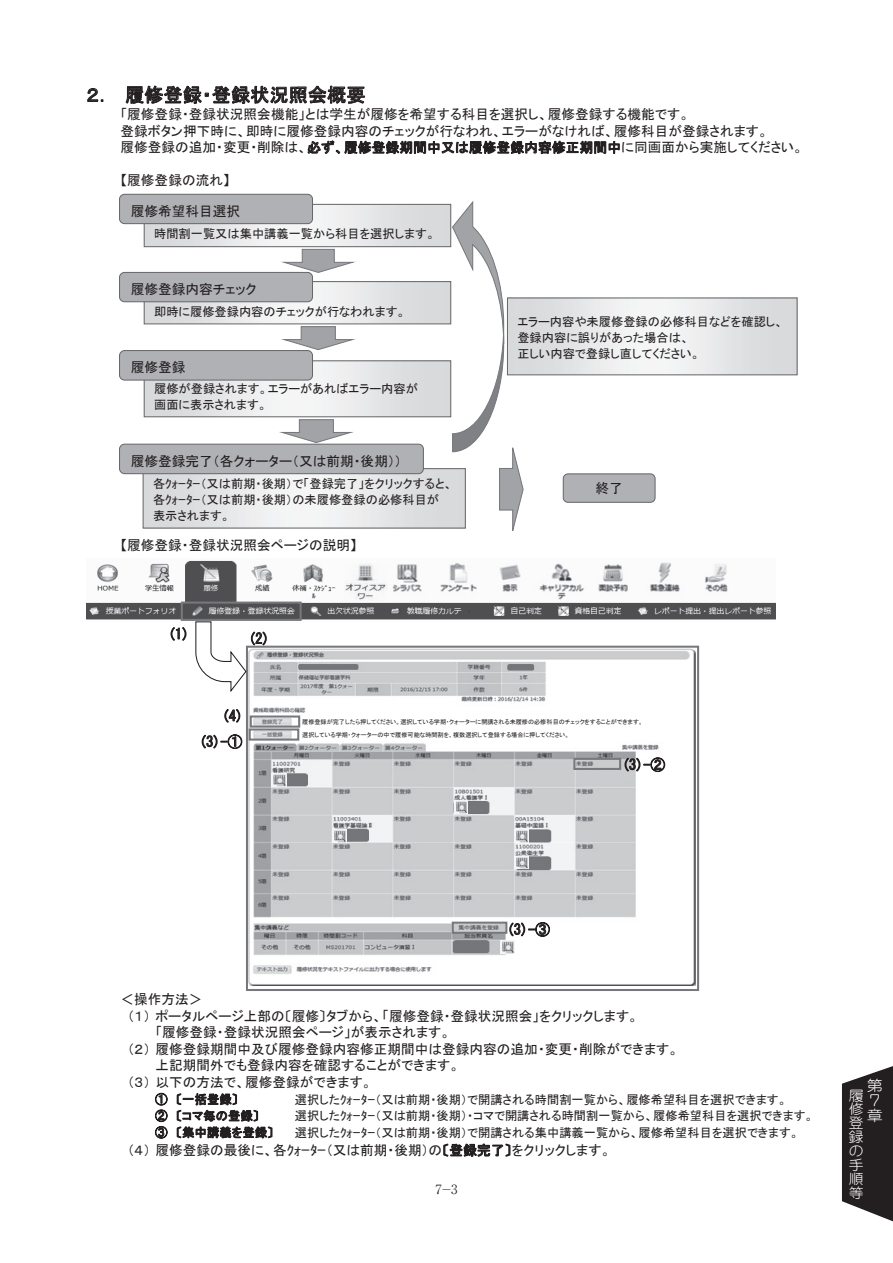
<style>
.page{position:relative;width:893px;height:1263px;background:#fff}
.page>*{position:absolute;margin:0;border:0;box-sizing:border-box;transform-origin:0 0}
.t1{font:19.05px "MS P Gothic";letter-spacing:.01em;color:#231f20}
.t2{font:300 14.85px/14.9px "Jun 101 Pro";color:#fff;scale:1.08 1}
.t3{font:14.4px "MS Gothic";color:#231f20}
.t4{font:300 13.8px/13.8px "Jun 101 Pro";color:#fff;text-align:justify;scale:1.08 1}
.t5{font:13.65px/16.5px "MS P Gothic";letter-spacing:.005em;color:#231f20}
.t6{font:300 12.75px "Ryumin Pro";color:#231f20}
.t7{font:12.3px/15.9px "MS P Gothic";color:#231f20}
.t8{font:6.15px/12.5px "MS P Gothic";color:#231f20}
</style>
<div class="page">
<div style="left:143px;top:468px;width:323px;height:61px;border:1px solid #68686b"></div>
<div style="left:120px;top:444px;width:303px;height:30px;background:#b0b1b5;border-radius:5px"></div>
<div style="left:119px;top:444px;width:305px;height:30px;border:1px solid #68686b;border-radius:5px"></div>
<img style="left:249px;top:649px;width:447px;height:336px">
<div style="left:144px;top:204px;width:307px;height:43px;border:1px solid #68686b"></div>
<div style="left:120px;top:194px;width:192px;height:30px;background:#b0b1b5;border-radius:5px"></div>
<div style="left:119px;top:194px;width:194px;height:30px;border:1px solid #68686b;border-radius:5px"></div>
<div style="left:144px;top:281px;width:307px;height:43px;border:1px solid #68686b"></div>
<div style="left:120px;top:272px;width:192px;height:30px;background:#b0b1b5;border-radius:5px"></div>
<div style="left:119px;top:272px;width:194px;height:30px;border:1px solid #68686b;border-radius:5px"></div>
<div style="left:144px;top:360px;width:307px;height:57px;border:1px solid #68686b"></div>
<div style="left:120px;top:351px;width:192px;height:29px;background:#b0b1b5;border-radius:5px"></div>
<div style="left:119px;top:350px;width:194px;height:31px;border:1px solid #68686b;border-radius:5px"></div>
<svg style="left:283px;top:248px;width:73px;height:25px"></svg>
<svg style="left:283px;top:326px;width:73px;height:25px"></svg>
<div style="left:563px;top:474px;width:92px;height:28px;background:#b0b1b5;border-radius:5px"></div>
<div style="left:563px;top:473px;width:93px;height:30px;border:1px solid #68686b;border-radius:5px"></div>
<svg style="left:281px;top:419px;width:77px;height:25px"></svg>
<div style="left:246px;top:646px;width:453px;height:345px;border:2px solid #77787b"></div>
<div style="left:452px;top:922px;width:55px;height:12px;border:2px solid #77787b"></div>
<div style="left:507px;top:297px;width:291px;height:78px;border:1px solid #68686b"></div>
<img style="left:86px;top:560px;width:689px;height:61px">
<div style="left:181px;top:601px;width:121px;height:20px;border:2px solid #77787b"></div>
<svg style="left:195px;top:621px;width:52px;height:73px"></svg>
<div style="left:573px;top:758px;width:48px;height:12px;border:2px solid #77787b"></div>
<svg style="left:451px;top:201px;width:73px;height:330px"></svg>
<img style="left:272px;top:773px;width:14px;height:13px">
<img style="left:390px;top:562px;width:346px;height:38px">
<img style="left:345px;top:563px;width:42px;height:38px">
<img style="left:332px;top:829px;width:15px;height:13px">
<img style="left:454px;top:801px;width:14px;height:13px">
<img style="left:515px;top:829px;width:14px;height:13px">
<img style="left:515px;top:856px;width:14px;height:13px">
<img style="left:500px;top:940px;width:14px;height:13px">
<div style="left:292px;top:716px;width:365px;height:12px;background:#fff"></div>
<div style="left:292px;top:729px;width:365px;height:12px;background:#fff"></div>
<svg style="left:248px;top:714px;width:53px;height:28px"></svg>
<svg style="left:842px;top:1066px;width:51px;height:156px;background:#3e3b3b"></svg>
<h1 class="t1" style="left:86px;top:85px;width:281px">２．　履修登録・登録状況照会概要</h1>
<p class="t5" style="left:120px;top:106px;width:684px">「履修登録・登録状況照会機能」とは学生が履修を希望する科目を選択し、履修登録する機能です。<br>登録ボタン押下時に、即時に履修登録内容のチェックが行なわれ、エラーがなければ、履修科目が登録されます。<br>履修登録の追加・変更・削除は、必ず、履修登録期間中又は履修登録内容修正期間中に同画面から実施してください。</p>
<p class="t5" style="left:120px;top:172px;width:111px">【履修登録の流れ】</p>
<p class="t5" style="left:131px;top:203px;width:111px">履修希望科目選択</p>
<p class="t7" style="left:154px;top:226px;width:283px">時間割一覧又は集中講義一覧から科目を選択します。</p>
<p class="t5" style="left:131px;top:281px;width:127px">履修登録内容チェック</p>
<p class="t7" style="left:154px;top:303px;width:253px">即時に履修登録内容のチェックが行なわれます。</p>
<p class="t5" style="left:131px;top:359px;width:56px">履修登録</p>
<p class="t7" style="left:154px;top:380px;width:265px">履修が登録されます。エラーがあればエラー内容が画面に表示されます。</p>
<p class="t5" style="left:131px;top:452px;width:272px">履修登録完了（各クォーター（又は前期・後期））</p>
<p class="t7" style="left:153px;top:475px;width:301px">各ｸｫｰﾀｰ（又は前期・後期）で「登録完了」をクリックすると、各ｸｫｰﾀｰ（又は前期・後期）の未履修登録の必修科目が表示されます。</p>
<p class="t5" style="left:120px;top:537px;width:238px">【履修登録・登録状況照会ページの説明】</p>
<p class="t3" style="left:168px;top:627px;width:23px">(1)</p>
<p class="t3" style="left:248px;top:631px;width:23px">(2)</p>
<p class="t7" style="left:517px;top:313px;width:268px">エラー内容や未履修登録の必修科目などを確認し、登録内容に誤りがあった場合は、<br>正しい内容で登録し直してください。</p>
<p class="t5" style="left:595px;top:480px;width:29px">終了</p>
<p class="t3" style="left:222px;top:709px;width:23px">(4)</p>
<p class="t3" style="left:199px;top:734px;width:45px">(3)-①</p>
<p class="t8" style="left:302px;top:716px;width:342px">履修登録が完了したら押してください。選択している学期・クォーターに開講される未履修の必修科目のチェックをすることができます。選択している学期・クォーターの中で履修可能な時間割を、複数選択して登録する場合に押してください。</p>
<p class="t3" style="left:622px;top:757px;width:45px">(3)-②</p>
<p class="t3" style="left:507px;top:922px;width:45px">(3)-③</p>
<p class="t5" style="left:120px;top:991px;width:84px">＜操作方法＞</p>
<p class="t5" style="left:127px;top:1007px;width:512px">（１）ポータルページ上部の〔履修〕タブから、「履修登録・登録状況照会」をクリックします。</p>
<p class="t5" style="left:155px;top:1024px;width:297px">「履修登録・登録状況照会ページ」が表示されます。</p>
<p class="t5" style="left:127px;top:1041px;width:553px">（２）履修登録期間中及び履修登録内容修正期間中は登録内容の追加・変更・削除ができます。</p>
<p class="t5" style="left:155px;top:1057px;width:306px">上記期間外でも登録内容を確認することができます。</p>
<p class="t5" style="left:127px;top:1074px;width:246px">（３）以下の方法で、履修登録ができます。</p>
<p class="t7" style="left:155px;top:1091px;width:84px">①　〔一括登録〕</p>
<p class="t7" style="left:295px;top:1091px;width:493px">選択したｸｫｰﾀｰ（又は前期・後期）で開講される時間割一覧から、履修希望科目を選択できます。</p>
<p class="t7" style="left:155px;top:1108px;width:105px">②　〔コマ毎の登録〕</p>
<p class="t7" style="left:295px;top:1108px;width:520px">選択したｸｫｰﾀｰ（又は前期・後期）・コマで開講される時間割一覧から、履修希望科目を選択できます。</p>
<p class="t7" style="left:155px;top:1124px;width:120px">③　〔集中講義を登録〕</p>
<p class="t7" style="left:295px;top:1124px;width:506px">選択したｸｫｰﾀｰ（又は前期・後期）で開講される集中講義一覧から、履修希望科目を選択できます。</p>
<p class="t5" style="left:127px;top:1142px;width:485px">（４）履修登録の最後に、各ｸｫｰﾀｰ（又は前期・後期）の〔登録完了〕をクリックします。</p>
<p class="t6" style="left:435px;top:1180px;width:24px">7-3</p>
<p class="t2" style="left:867px;top:1077px;width:16px">第<br>７章</p>
<p class="t4" style="left:849px;top:1087px;width:15px">履修登録の手順等</p>
</div>
